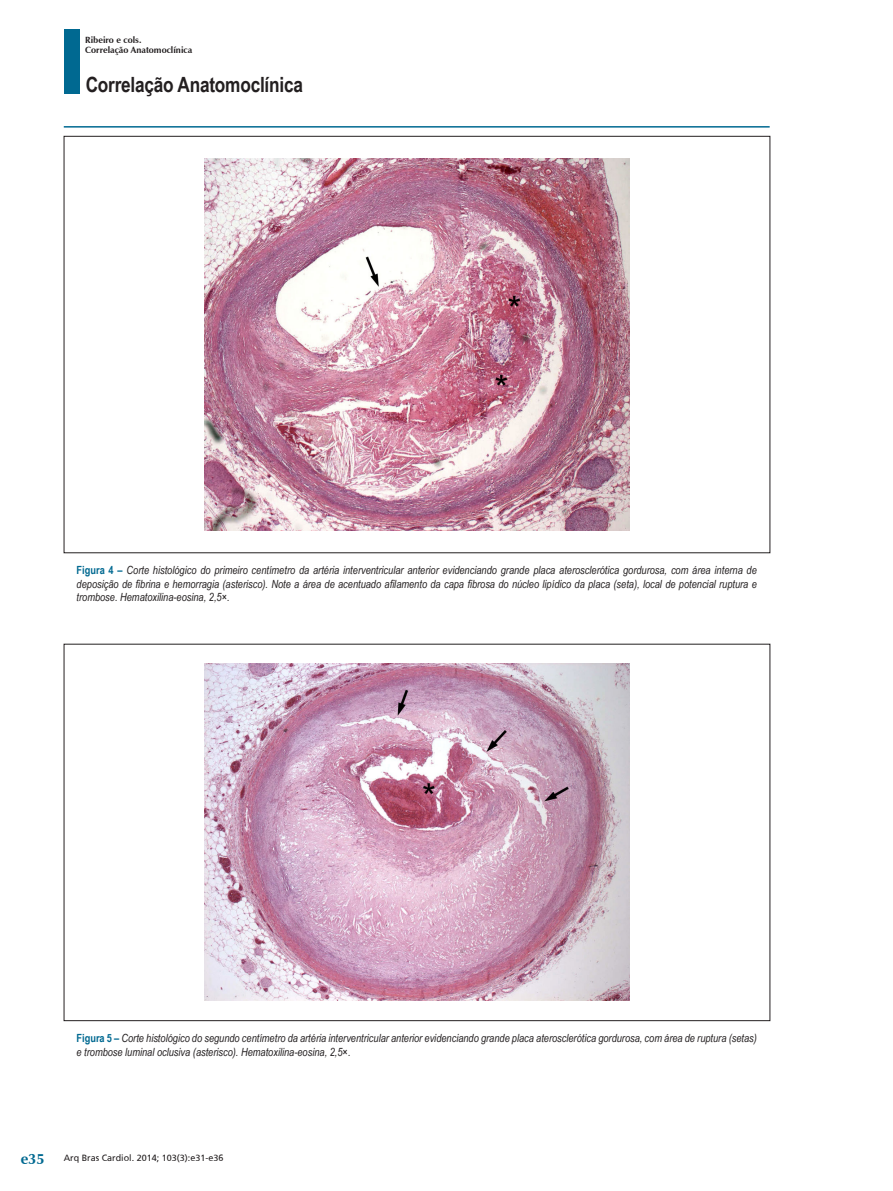
<style>
.page{position:relative;width:893px;height:1191px;background:#fff}
.page>*{position:absolute;margin:0;border:0;box-sizing:border-box;transform-origin:0 0}
.t1{font:700 21px "Arial Narrow";letter-spacing:-.01em;color:#231f20}
.t2{font:700 15px "Zapf Humanist 601 BT";color:#006991}
._06_-_LEGENDA_FIGURA{font:italic 11.25px/13.5px "Arial Narrow";color:#231f20;text-align:justify}
.t3{font:700 9px/10.8px "Zapf Humanist 601 BT";color:#231f20}
.t4{font:9px "Frutiger";color:#231f20}
.s1{font-weight:700;font-style:normal;color:#006991}
</style>
<div class="page">
<hr style="left:64px;top:126px;width:706px;height:2px;background:#006991">
<div style="left:64px;top:29px;width:16px;height:65px;background:#006991"></div>
<img style="left:204px;top:158px;width:426px;height:373px">
<img style="left:204px;top:664px;width:426px;height:337px">
<p class="t3" style="left:85px;top:34px;width:109px">Ribeiro e cols.<br>Correlação Anatomoclínica</p>
<h1 class="t1" style="left:86px;top:68px;width:219px">Correlação Anatomoclínica</h1>
<p class="_06_-_LEGENDA_FIGURA" style="left:77px;top:563px;width:682px"><span class="s1">Figura 4 –</span> Corte histológico do primeiro centímetro da artéria interventricular anterior evidenciando grande placa aterosclerótica gordurosa, com área interna de deposição de fibrina e hemorragia (asterisco). Note a área de acentuado afilamento da capa fibrosa do núcleo lipídico da placa (seta), local de potencial ruptura e trombose. Hematoxilina-eosina, 2,5×.</p>
<p class="_06_-_LEGENDA_FIGURA" style="left:77px;top:1031px;width:682px"><span class="s1">Figura 5 –</span> Corte histológico do segundo centímetro da artéria interventricular anterior evidenciando grande placa aterosclerótica gordurosa, com área de ruptura (setas) e trombose luminal oclusiva (asterisco). Hematoxilina-eosina, 2,5×.</p>
<h2 class="t2" style="left:21px;top:1149px;width:26px">e35</h2>
<p class="t4" style="left:64px;top:1153px;width:161px">Arq Bras Cardiol. 2014; 103(3):e31-e36</p>
</div>
